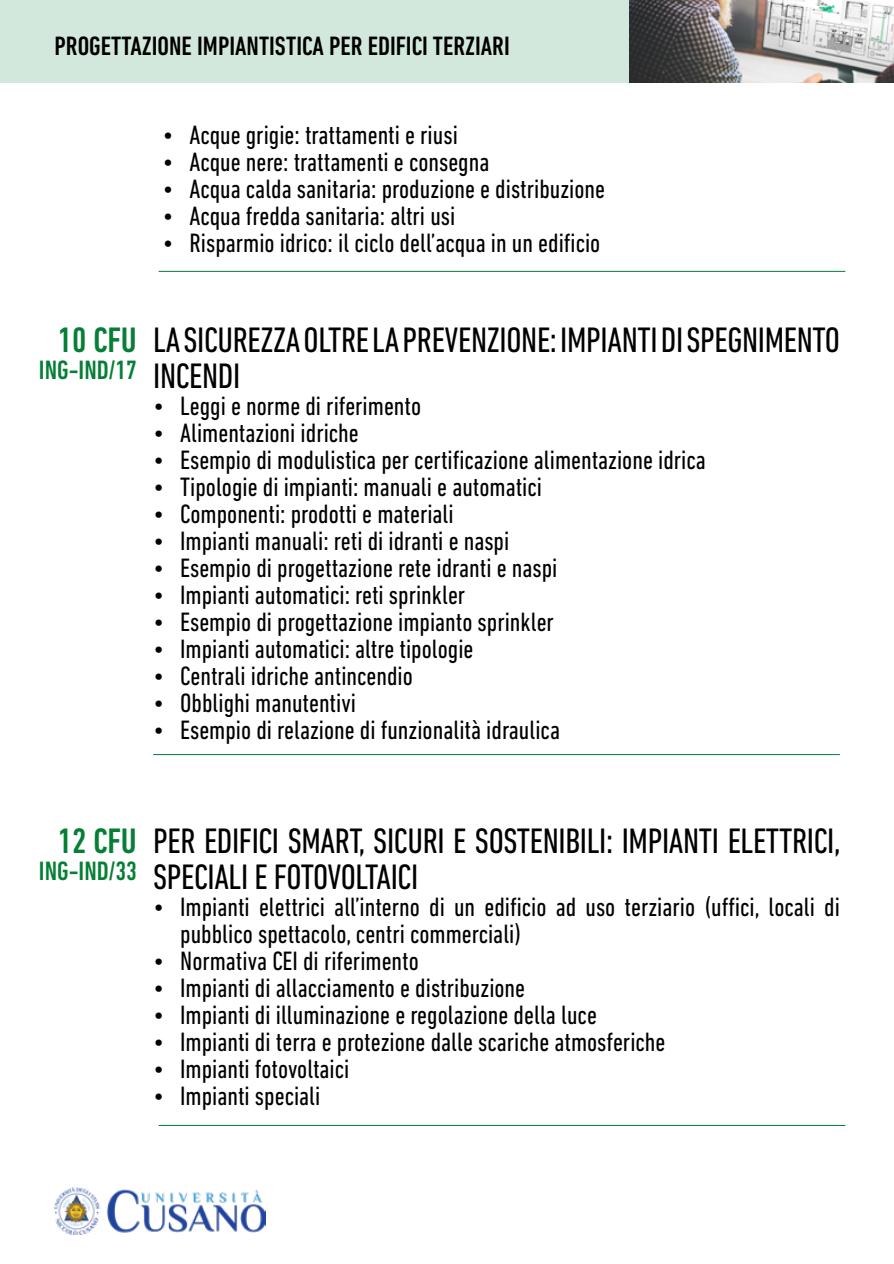
<style>
.page{position:relative;width:894px;height:1264px;background:#fff}
.page>*{position:absolute;margin:0;border:0;box-sizing:border-box;transform-origin:0 0}
.t1{font:condensed 36px/36px "DIN Next LT Pro";letter-spacing:-.01em;color:#000}
.t2{font:500 condensed 36px "DIN Next LT Pro";color:#067f36}
.t3{font:condensed 27px/27px "DIN Next LT Pro";color:#000}
.t4{font:500 condensed 27px "DIN Next LT Pro";color:#000}
.t5{font:500 condensed 27px "DIN Next LT Pro";color:#067f36}
</style>
<div class="page">
<img style="left:54px;top:1187px;width:211px;height:47px">
<div style="left:0;top:0;width:893px;height:83px;background:#d2e8dc"></div>
<img style="left:630px;top:0;width:263px;height:83px">
<hr style="left:158px;top:271px;width:687px;height:1px;background:#007f35">
<hr style="left:153px;top:754px;width:686px;height:1px;background:#007f35">
<hr style="left:158px;top:1124px;width:687px;height:1px;background:#007f35">
<p class="t4" style="left:54px;top:30px;width:456px">PROGETTAZIONE IMPIANTISTICA PER EDIFICI TERZIARI</p>
<p class="t3" style="left:162px;top:121px;width:297px">• Acque grigie: trattamenti e riusi</p>
<p class="t3" style="left:162px;top:148px;width:328px">• Acque nere: trattamenti e consegna</p>
<p class="t3" style="left:162px;top:175px;width:444px">• Acqua calda sanitaria: produzione e distribuzione</p>
<p class="t3" style="left:162px;top:202px;width:294px">• Acqua fredda sanitaria: altri usi</p>
<p class="t3" style="left:162px;top:229px;width:439px">• Risparmio idrico: il ciclo dell’acqua in un edificio</p>
<h1 class="t2" style="left:58px;top:320px;width:81px">10 CFU</h1>
<p class="t5" style="left:39px;top:355px;width:99px">ING-IND/17</p>
<h1 class="t1" style="left:153px;top:322px;width:688px">LA SICUREZZA OLTRE LA PREVENZIONE: IMPIANTI DI SPEGNIMENTO<br>INCENDI</h1>
<p class="t3" style="left:153px;top:392px;width:269px">• Leggi e norme di riferimento</p>
<p class="t3" style="left:153px;top:419px;width:207px">• Alimentazioni idriche</p>
<p class="t3" style="left:153px;top:446px;width:554px">• Esempio di modulistica per certificazione alimentazione idrica</p>
<p class="t3" style="left:153px;top:473px;width:390px">• Tipologie di impianti: manuali e automatici</p>
<p class="t3" style="left:153px;top:500px;width:302px">• Componenti: prodotti e materiali</p>
<p class="t3" style="left:153px;top:527px;width:357px">• Impianti manuali: reti di idranti e naspi</p>
<p class="t3" style="left:153px;top:554px;width:405px">• Esempio di progettazione rete idranti e naspi</p>
<p class="t3" style="left:153px;top:581px;width:313px">• Impianti automatici: reti sprinkler</p>
<p class="t3" style="left:153px;top:608px;width:402px">• Esempio di progettazione impianto sprinkler</p>
<p class="t3" style="left:153px;top:635px;width:322px">• Impianti automatici: altre tipologie</p>
<p class="t3" style="left:153px;top:662px;width:261px">• Centrali idriche antincendio</p>
<p class="t3" style="left:153px;top:689px;width:204px">• Obblighi manutentivi</p>
<p class="t3" style="left:153px;top:716px;width:408px">• Esempio di relazione di funzionalità idraulica</p>
<h1 class="t2" style="left:58px;top:820px;width:81px">12 CFU</h1>
<p class="t5" style="left:39px;top:855px;width:99px">ING-IND/33</p>
<h1 class="t1" style="left:153px;top:822px;width:688px">PER EDIFICI SMART, SICURI E SOSTENIBILI: IMPIANTI ELETTRICI,<br>SPECIALI E FOTOVOLTAICI</h1>
<p class="t3" style="left:180px;top:893px;width:661px;text-indent:-27px">• Impianti elettrici all’interno di un edificio ad uso terziario (uffici, locali di pubblico spettacolo, centri commerciali)</p>
<p class="t3" style="left:153px;top:947px;width:267px">• Normativa CEI di riferimento</p>
<p class="t3" style="left:153px;top:974px;width:373px">• Impianti di allacciamento e distribuzione</p>
<p class="t3" style="left:153px;top:1001px;width:445px">• Impianti di illuminazione e regolazione della luce</p>
<p class="t3" style="left:153px;top:1028px;width:513px">• Impianti di terra e protezione dalle scariche atmosferiche</p>
<p class="t3" style="left:153px;top:1055px;width:198px">• Impianti fotovoltaici</p>
<p class="t3" style="left:153px;top:1082px;width:169px">• Impianti speciali</p>
</div>
